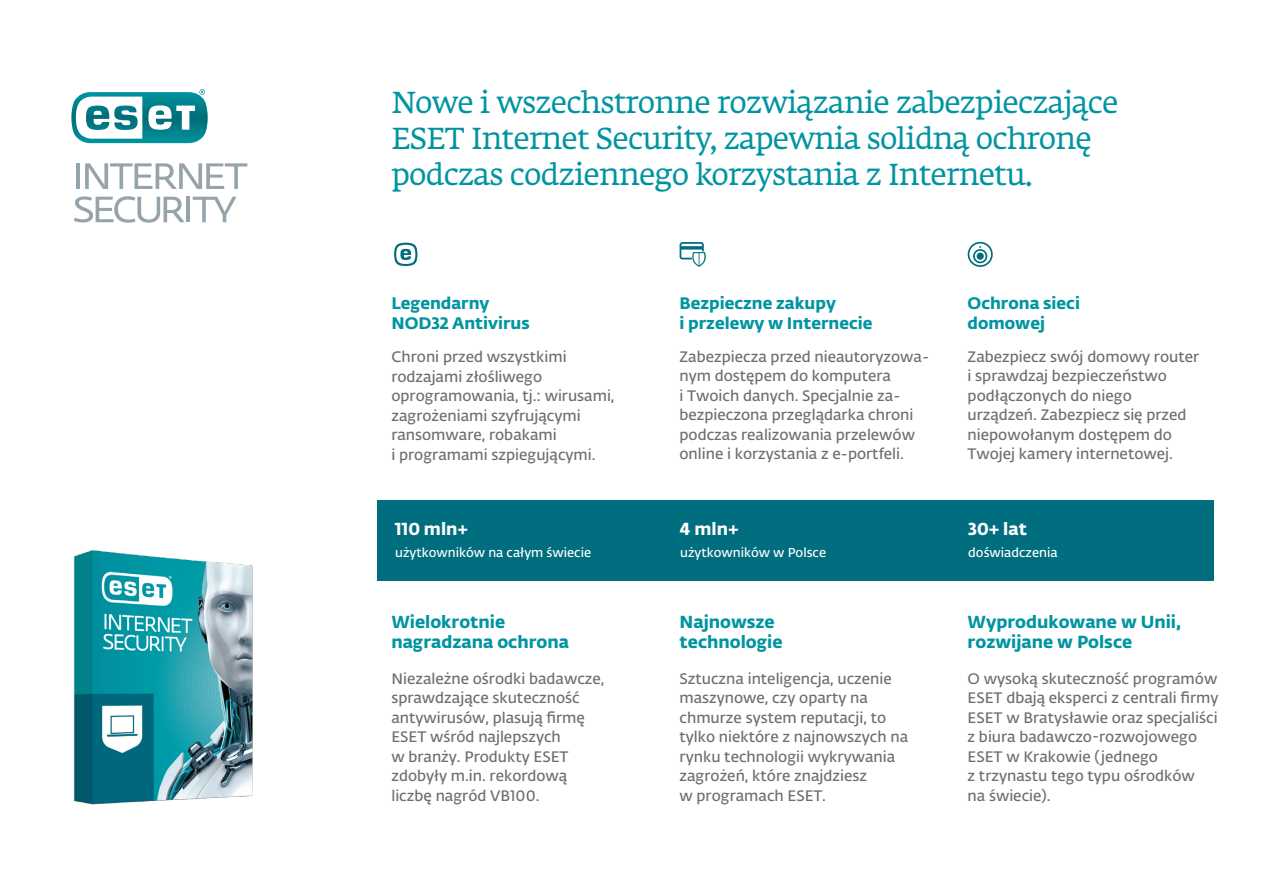
<style>
.page{position:relative;width:1263px;height:893px;background:#fff}
.page>*{position:absolute;margin:0;border:0;box-sizing:border-box;transform-origin:0 0}
.t1{font:30px/36px "Fedra Serif A Std";letter-spacing:-.025em;color:#0094a1}
.t2{font:17.25px/19.8px "Fedra Sans Alt Pro Bold LF";color:#0094a1}
.t3{font:17.25px "Fedra Sans Alt Pro Bold LF";letter-spacing:.005em;color:#fff}
.t4{font:16.5px/19.8px "Fedra Sans Alt Pro Bold LF";color:#0094a1}
.t5{font:15px/19.5px "Fedra Sans Alt Pro Demi LF";color:#6d6e71}
.t6{font:12.75px "Fedra Sans Alt Pro Demi LF";color:#fff}
</style>
<div class="page">
<div style="left:377px;top:500px;width:836px;height:80px;background:#006e7e"></div>
<svg style="left:71px;top:89px;width:182px;height:716px"></svg>
<h1 class="t1" style="left:391px;top:87px;width:728px">Nowe i wszechstronne rozwiązanie zabezpieczające<br>ESET Internet Security, zapewnia solidną ochronę podczas codziennego korzystania z Internetu.</h1>
<p class="t4" style="left:391px;top:292px;width:140px">Legendarny<br>NOD32 Antivirus</p>
<p class="t5" style="left:391px;top:346px;width:225px">Chroni przed wszystkimi rodzajami złośliwego oprogramowania, tj.: wirusami, zagrożeniami szyfrującymi ransomware, robakami<br>i programami szpiegującymi.</p>
<p class="t4" style="left:679px;top:292px;width:194px">Bezpieczne zakupy<br>i przelewy w Internecie</p>
<p class="t4" style="left:968px;top:292px;width:114px">Ochrona sieci domowej</p>
<p class="t5" style="left:679px;top:346px;width:251px">Zabezpiecza przed nieautoryzowa&shy;nym dostępem do komputera<br>i Twoich danych. Specjalnie za&shy;bezpieczona przeglądarka chroni podczas realizowania przelewów online i korzystania z e-portfeli.</p>
<p class="t5" style="left:968px;top:346px;width:233px">Zabezpiecz swój domowy router i sprawdzaj bezpieczeństwo podłączonych do niego urządzeń. Zabezpiecz się przed niepowołanym dostępem do<br>Twojej kamery internetowej.</p>
<p class="t3" style="left:395px;top:515px;width:74px">110 mln+</p>
<p class="t3" style="left:680px;top:515px;width:60px">4 mln+</p>
<p class="t3" style="left:968px;top:515px;width:60px">30+ lat</p>
<p class="t6" style="left:395px;top:543px;width:197px">użytkowników na całym świecie</p>
<p class="t6" style="left:680px;top:543px;width:148px">użytkowników w Polsce</p>
<p class="t6" style="left:968px;top:543px;width:91px">doświadczenia</p>
<p class="t2" style="left:391px;top:611px;width:179px">Wielokrotnie nagradzana ochrona</p>
<p class="t2" style="left:679px;top:611px;width:105px">Najnowsze technologie</p>
<p class="t2" style="left:968px;top:611px;width:215px">Wyprodukowane w Unii, rozwijane w Polsce</p>
<p class="t5" style="left:391px;top:668px;width:215px">Niezależne ośrodki badawcze, sprawdzające skuteczność antywirusów, plasują firmę<br>ESET wśród najlepszych<br>w branży. Produkty ESET zdobyły m.in. rekordową liczbę nagród VB100.</p>
<p class="t5" style="left:679px;top:668px;width:230px">Sztuczna inteligencja, uczenie maszynowe, czy oparty na chmurze system reputacji, to tylko niektóre z najnowszych na rynku technologii wykrywania zagrożeń, które znajdziesz<br>w programach ESET.</p>
<p class="t5" style="left:968px;top:668px;width:252px">O wysoką skuteczność programów<br>ESET dbają eksperci z centrali firmy<br>ESET w Bratysławie oraz specjaliści z biura badawczo-rozwojowego<br>ESET w Krakowie (jednego<br>z trzynastu tego typu ośrodków<br>na świecie).</p>
</div>
